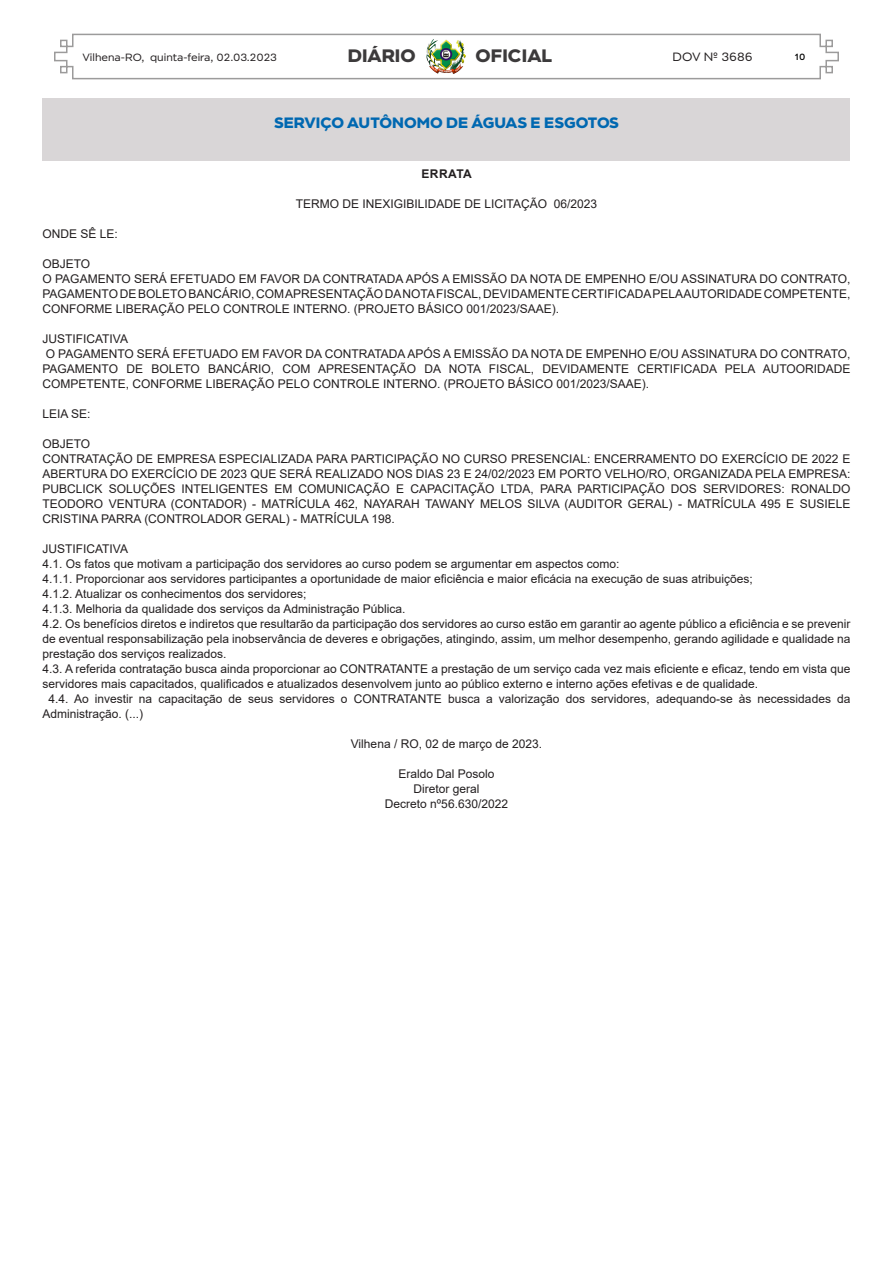
<style>
.page{position:relative;width:893px;height:1263px;background:#fff}
.page>*{position:absolute;margin:0;border:0;box-sizing:border-box;transform-origin:0 0}
.t1{font:700 18px "Modica";color:#3c3a3b}
.TÍTULO{font:700 15px "Modica";color:#0068b1}
.Orgão_Emitente{font:12px/15px "Arial";color:#231f20;text-align:justify}
.t2{font:12px "Modica";color:#231f20}
.Titulo_Descrição{font:700 12px "Arial";letter-spacing:.035em;color:#231f20}
.t3{font:10.5px "Modica";color:#231f20}
.t4{font:500 9px "Modica";color:#000}
</style>
<div class="page">
<svg style="left:54px;top:33px;width:785px;height:47px"></svg>
<img style="left:425px;top:37px;width:42px;height:38px">
<div style="left:43px;top:98px;width:807px;height:63px;background:#d9d6d7"></div>
<p class="t3" style="left:82px;top:51px;width:196px">Vilhena-RO, quinta-feira, 02.03.2023</p>
<h1 class="t1" style="left:348px;top:44px;width:69px">DIÁRIO</h1>
<h1 class="t1" style="left:476px;top:44px;width:78px">OFICIAL</h1>
<p class="t2" style="left:672px;top:50px;width:82px">DOV Nº 3686</p>
<p class="t4" style="left:795px;top:51px;width:12px">10</p>
<p class="TÍTULO" style="left:274px;top:113px;width:346px">SERVIÇO AUTÔNOMO DE ÁGUAS E ESGOTOS</p>
<p class="Titulo_Descrição" style="left:422px;top:165px;width:52px">ERRATA</p>
<p class="Orgão_Emitente" style="left:296px;top:196px;width:303px">TERMO DE INEXIGIBILIDADE DE LICITAÇÃO 06/2023</p>
<p class="Orgão_Emitente" style="left:43px;top:226px;width:77px">ONDE SÊ LE:</p>
<p class="Orgão_Emitente" style="left:43px;top:256px;width:49px">OBJETO</p>
<p class="Orgão_Emitente" style="left:43px;top:271px;width:809px">O PAGAMENTO SERÁ EFETUADO EM FAVOR DA CONTRATADA APÓS A EMISSÃO DA NOTA DE EMPENHO E/OU ASSINATURA DO CONTRATO, PAGAMENTO DE BOLETO BANCÁRIO, COM APRESENTAÇÃO DA NOTA FISCAL, DEVIDAMENTE CERTIFICADA PELA AUTORIDADE COMPETENTE, CONFORME LIBERAÇÃO PELO CONTROLE INTERNO. (PROJETO BÁSICO 001/2023/SAAE).</p>
<p class="Orgão_Emitente" style="left:43px;top:331px;width:87px">JUSTIFICATIVA</p>
<p class="Orgão_Emitente" style="left:43px;top:346px;width:809px">O PAGAMENTO SERÁ EFETUADO EM FAVOR DA CONTRATADA APÓS A EMISSÃO DA NOTA DE EMPENHO E/OU ASSINATURA DO CONTRATO, PAGAMENTO DE BOLETO BANCÁRIO, COM APRESENTAÇÃO DA NOTA FISCAL, DEVIDAMENTE CERTIFICADA PELA AUTOORIDADE COMPETENTE, CONFORME LIBERAÇÃO PELO CONTROLE INTERNO. (PROJETO BÁSICO 001/2023/SAAE).</p>
<p class="Orgão_Emitente" style="left:43px;top:406px;width:50px">LEIA SE:</p>
<p class="Orgão_Emitente" style="left:43px;top:436px;width:49px">OBJETO</p>
<p class="Orgão_Emitente" style="left:43px;top:451px;width:809px">CONTRATAÇÃO DE EMPRESA ESPECIALIZADA PARA PARTICIPAÇÃO NO CURSO PRESENCIAL: ENCERRAMENTO DO EXERCÍCIO DE 2022 E ABERTURA DO EXERCÍCIO DE 2023 QUE SERÁ REALIZADO NOS DIAS 23 E 24/02/2023 EM PORTO VELHO/RO, ORGANIZADA PELA EMPRESA:<br>PUBCLICK SOLUÇÕES INTELIGENTES EM COMUNICAÇÃO E CAPACITAÇÃO LTDA, PARA PARTICIPAÇÃO DOS SERVIDORES: RONALDO TEODORO VENTURA (CONTADOR) - MATRÍCULA 462, NAYARAH TAWANY MELOS SILVA (AUDITOR GERAL) - MATRÍCULA 495 E SUSIELE CRISTINA PARRA (CONTROLADOR GERAL) - MATRÍCULA 198.</p>
<p class="Orgão_Emitente" style="left:43px;top:541px;width:87px">JUSTIFICATIVA</p>
<p class="Orgão_Emitente" style="left:43px;top:556px;width:578px">4.1. Os fatos que motivam a participação dos servidores ao curso podem se argumentar em aspectos como:</p>
<p class="Orgão_Emitente" style="left:43px;top:571px;width:712px">4.1.1. Proporcionar aos servidores participantes a oportunidade de maior eficiência e maior eficácia na execução de suas atribuições;</p>
<p class="Orgão_Emitente" style="left:43px;top:586px;width:266px">4.1.2. Atualizar os conhecimentos dos servidores;</p>
<p class="Orgão_Emitente" style="left:43px;top:601px;width:364px">4.1.3. Melhoria da qualidade dos serviços da Administração Pública.</p>
<p class="Orgão_Emitente" style="left:43px;top:616px;width:809px">4.2. Os benefícios diretos e indiretos que resultarão da participação dos servidores ao curso estão em garantir ao agente público a eficiência e se prevenir de eventual responsabilização pela inobservância de deveres e obrigações, atingindo, assim, um melhor desempenho, gerando agilidade e qualidade na prestação dos serviços realizados.</p>
<p class="Orgão_Emitente" style="left:43px;top:661px;width:809px">4.3. A referida contratação busca ainda proporcionar ao CONTRATANTE a prestação de um serviço cada vez mais eficiente e eficaz, tendo em vista que servidores mais capacitados, qualificados e atualizados desenvolvem junto ao público externo e interno ações efetivas e de qualidade.</p>
<p class="Orgão_Emitente" style="left:43px;top:691px;width:809px;text-indent:6px">4.4. Ao investir na capacitação de seus servidores o CONTRATANTE busca a valorização dos servidores, adequando-se às necessidades da<br>Administração. (...)</p>
<p class="Orgão_Emitente" style="left:351px;top:736px;width:193px">Vilhena / RO, 02 de março de 2023.</p>
<p class="Orgão_Emitente" style="left:398px;top:766px;width:98px">Eraldo Dal Posolo</p>
<p class="Orgão_Emitente" style="left:413px;top:781px;width:68px">Diretor geral</p>
<p class="Orgão_Emitente" style="left:385px;top:796px;width:125px">Decreto nº56.630/2022</p>
</div>
